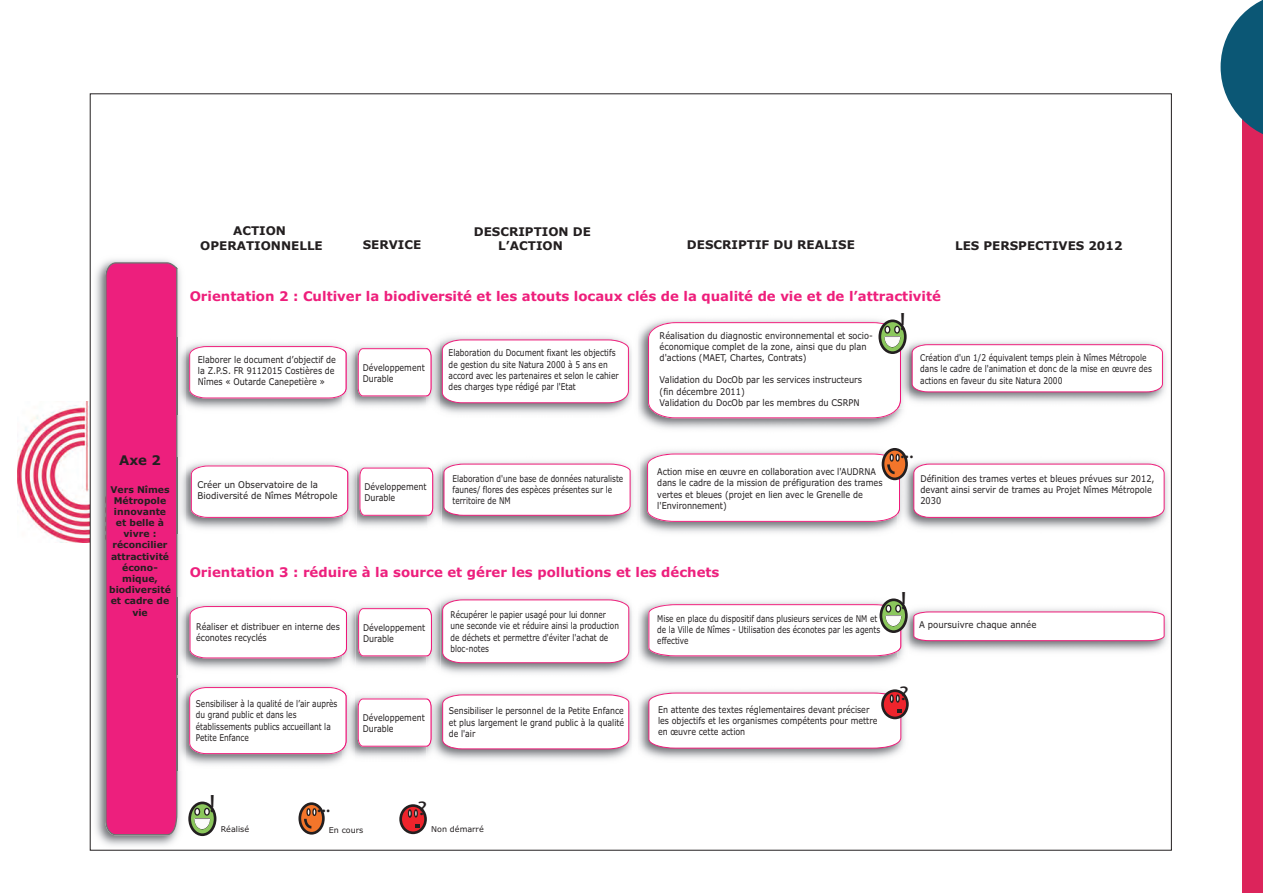
<style>
.page{position:relative;width:1263px;height:893px;background:#fff}
.page>*{position:absolute;margin:0;border:0;box-sizing:border-box;transform-origin:0 0}
.t1{font:25.2px "Myriad Pro";color:#231f20;scale:1.12 1}
.t2{font:21.75px "Myriad Pro";color:#231f20}
.t3{font:19.8px "Myriad Pro";color:#231f20;scale:1.2 1}
.t4{font:700 13.35px "Verdana";color:#ee1e7b}
.t5{font:700 13.35px "Verdana";color:#ed1f7d}
.t6{font:700 13.35px "Verdana";color:#231f20}
.t7{font:700 12px/14.4px "Verdana";color:#231f20;text-align:center}
.t8{font:9.3px/11.1px "Verdana";color:#231f20;scale:.79 1}
.t9{font:9.3px/11.1px "Verdana";color:#231f20;scale:.88 1}
.t10{font:9.3px/11.1px "Verdana";color:#231f20;scale:.85 1}
.t11{font:9.3px/11.1px "Verdana";color:#231f20;scale:.87 1}
.t12{font:9.3px/11.1px "Verdana";color:#231f20;scale:.81 1}
.t13{font:9.3px/11.1px "Verdana";color:#231f20;scale:.8 1}
.t14{font:700 9.3px/11.1px "Verdana";color:#231f20;text-align:center}
.t15{font:9.3px/11.1px "Verdana";color:#231f20;text-align:justify;scale:.84 1}
.t16{font:9.3px/11.1px "Verdana";color:#231f20;scale:.86 1}
.t17{font:9.3px/11.1px "Verdana";color:#231f20;scale:.93 1}
.t18{font:9.3px "Verdana";color:#231f20;scale:.92 1}
.t19{font:7.95px "Verdana";color:#231f20}
</style>
<div class="page">
<img style="left:17px;top:401px;width:73px;height:142px">
<div style="left:1241px;top:73px;width:22px;height:820px;background:#dc245b"></div>
<svg style="left:1220px;top:0;width:43px;height:141px"></svg>
<img style="left:95px;top:259px;width:86px;height:587px">
<div style="left:105px;top:262px;width:72px;height:573px;background:#ed1f7d"></div>
<svg style="left:298px;top:802px;width:27px;height:32px"></svg>
<svg style="left:188px;top:801px;width:28px;height:35px"></svg>
<svg style="left:399px;top:804px;width:28px;height:30px"></svg>
<img style="left:638px;top:605px;width:271px;height:62px">
<img style="left:909px;top:608px;width:259px;height:44px">
<svg style="left:913px;top:611px;width:251px;height:30px"></svg>
<img style="left:174px;top:598px;width:168px;height:76px">
<img style="left:176px;top:598px;width:1px;height:76px">
<svg style="left:189px;top:606px;width:153px;height:52px"></svg>
<img style="left:342px;top:605px;width:84px;height:62px">
<img style="left:342px;top:608px;width:5px;height:47px">
<svg style="left:358px;top:608px;width:68px;height:48px"></svg>
<img style="left:426px;top:596px;width:206px;height:78px">
<img style="left:426px;top:608px;width:6px;height:48px">
<svg style="left:442px;top:599px;width:187px;height:64px"></svg>
<svg style="left:648px;top:598px;width:259px;height:58px"></svg>
<img style="left:173px;top:679px;width:169px;height:91px">
<img style="left:176px;top:679px;width:1px;height:91px">
<svg style="left:189px;top:687px;width:154px;height:67px"></svg>
<img style="left:342px;top:694px;width:84px;height:65px">
<img style="left:342px;top:690px;width:4px;height:60px">
<svg style="left:358px;top:698px;width:68px;height:48px"></svg>
<img style="left:638px;top:695px;width:271px;height:64px">
<img style="left:426px;top:691px;width:206px;height:69px">
<img style="left:426px;top:698px;width:5px;height:48px">
<svg style="left:442px;top:694px;width:187px;height:55px"></svg>
<svg style="left:648px;top:689px;width:260px;height:59px"></svg>
<img style="left:639px;top:455px;width:259px;height:78px">
<img style="left:175px;top:457px;width:169px;height:77px">
<img style="left:176px;top:457px;width:1px;height:77px">
<svg style="left:191px;top:465px;width:153px;height:53px"></svg>
<img style="left:344px;top:465px;width:84px;height:62px">
<img style="left:344px;top:468px;width:4px;height:47px">
<svg style="left:359px;top:467px;width:69px;height:49px"></svg>
<img style="left:442px;top:461px;width:197px;height:66px">
<img style="left:428px;top:466px;width:14px;height:58px">
<img style="left:428px;top:467px;width:5px;height:49px">
<svg style="left:443px;top:463px;width:187px;height:53px"></svg>
<img style="left:908px;top:469px;width:260px;height:60px">
<img style="left:638px;top:325px;width:260px;height:104px">
<img style="left:173px;top:338px;width:169px;height:76px">
<img style="left:176px;top:338px;width:1px;height:76px">
<svg style="left:189px;top:346px;width:153px;height:52px"></svg>
<img style="left:342px;top:345px;width:84px;height:62px">
<img style="left:342px;top:349px;width:4px;height:46px">
<svg style="left:358px;top:348px;width:68px;height:48px"></svg>
<img style="left:426px;top:336px;width:206px;height:78px">
<img style="left:426px;top:348px;width:5px;height:48px">
<svg style="left:442px;top:339px;width:187px;height:64px"></svg>
<img style="left:1163px;top:350px;width:3px;height:43px">
<svg style="left:648px;top:319px;width:515px;height:99px"></svg>
<svg style="left:647px;top:448px;width:517px;height:74px"></svg>
<h3 class="t6" style="left:119px;top:455px;width:44px">Axe 2</h3>
<p class="t14" style="left:109px;top:484px;width:63px">Vers Nîmes<br>Métropole innovante et belle à vivre : réconcilier attractivité écono&shy;mique, biodiversité et cadre de vie</p>
<p class="t7" style="left:200px;top:225px;width:124px">ACTION<br>OPERATIONNELLE</p>
<p class="t7" style="left:474px;top:225px;width:119px">DESCRIPTION DE</p>
<p class="t7" style="left:363px;top:238px;width:60px">SERVICE</p>
<p class="t7" style="left:498px;top:240px;width:66px">L’ACTION</p>
<p class="t7" style="left:687px;top:239px;width:169px">DESCRIPTIF DU REALISE</p>
<p class="t7" style="left:955px;top:239px;width:169px">LES PERSPECTIVES 2012</p>
<h3 class="t4" style="left:190px;top:290px;width:753px">Orientation 2 : Cultiver la biodiversité et les atouts locaux clés de la qualité de vie et de l’attractivité</h3>
<p class="t16" style="left:198px;top:355px;width:162px">Elaborer le document d’objectif de la Z.P.S. FR 9112015 Costières de<br>Nîmes « Outarde Canepetière »</p>
<p class="t10" style="left:363px;top:362px;width:75px">Développement<br>Durable</p>
<p class="t12" style="left:449px;top:348px;width:211px">Elaboration du Document fixant les objectifs de gestion du site Natura 2000 à 5 ans en accord avec les partenaires et selon le cahier des charges type rédigé par l'Etat</p>
<p class="t9" style="left:659px;top:330px;width:244px">Réalisation du diagnostic environnemental et socio&shy;économique complet de la zone, ainsi que du plan d'actions (MAET, Chartes, Contrats)</p>
<p class="t9" style="left:659px;top:375px;width:231px">Validation du DocOb par les services instructeurs (fin décembre 2011)<br>Validation du DocOb par les membres du CSRPN</p>
<h1 class="t1" style="left:899px;top:306px;width:7px">!</h1>
<p class="t13" style="left:920px;top:353px;width:291px">Création d'un 1/2 équivalent temps plein à Nîmes Métropole dans le cadre de l'animation et donc de la mise en œuvre des actions en faveur du site Natura 2000</p>
<h2 class="t2" style="left:900px;top:437px;width:15px">...</h2>
<p class="t17" style="left:197px;top:479px;width:152px">Créer un Observatoire de la<br>Biodiversité de Nîmes Métropole</p>
<p class="t8" style="left:452px;top:474px;width:218px">Elaboration d'une base de données naturaliste faunes/ flores des espèces présentes sur le territoire de NM</p>
<p class="t11" style="left:657px;top:467px;width:260px">Action mise en œuvre en collaboration avec l'AUDRNA dans le cadre de la mission de préfiguration des trames vertes et bleues (projet en lien avec le Grenelle de l'Environnement)</p>
<p class="t9" style="left:920px;top:474px;width:267px">Définition des trames vertes et bleues prévues sur 2012, devant ainsi servir de trames au Projet Nîmes Métropole<br>2030</p>
<p class="t10" style="left:364px;top:482px;width:75px">Développement<br>Durable</p>
<h3 class="t5" style="left:190px;top:567px;width:531px">Orientation 3 : réduire à la source et gérer les pollutions et les déchets</h3>
<p class="t10" style="left:196px;top:621px;width:170px">Réaliser et distribuer en interne des éconotes recyclés</p>
<p class="t8" style="left:450px;top:610px;width:215px">Récupérer le papier usagé pour lui donner une seconde vie et réduire ainsi la production de déchets et permettre d'éviter l'achat de bloc-notes</p>
<p class="t8" style="left:657px;top:614px;width:284px">Mise en place du dispositif dans plusieurs services de NM et de la Ville de Nîmes - Utilisation des éconotes par les agents effective</p>
<p class="t10" style="left:363px;top:622px;width:75px">Développement<br>Durable</p>
<p class="t8" style="left:196px;top:699px;width:181px">Sensibiliser à la qualité de l’air auprès du grand public et dans les établissements publics accueillant la<br>Petite Enfance</p>
<p class="t15" style="left:449px;top:706px;width:210px">Sensibiliser le personnel de la Petite Enfance et plus largement le grand public à la qualité de l'air</p>
<p class="t10" style="left:658px;top:704px;width:260px">En attente des textes réglementaires devant préciser les objectifs et les organismes compétents pour mettre en œuvre cette action</p>
<p class="t10" style="left:363px;top:712px;width:75px">Développement<br>Durable</p>
<h1 class="t1" style="left:900px;top:585px;width:7px">!</h1>
<p class="t18" style="left:919px;top:621px;width:129px">A poursuivre chaque année</p>
<h3 class="t3" style="left:899px;top:681px;width:10px">?</h3>
<h1 class="t1" style="left:209px;top:788px;width:7px">!</h1>
<p class="t19" style="left:221px;top:826px;width:30px">Réalisé</p>
<h2 class="t2" style="left:317px;top:792px;width:15px">...</h2>
<p class="t19" style="left:329px;top:827px;width:36px">En cours</p>
<h3 class="t3" style="left:417px;top:796px;width:10px">?</h3>
<p class="t19" style="left:431px;top:826px;width:54px">Non démarré</p>
</div>
